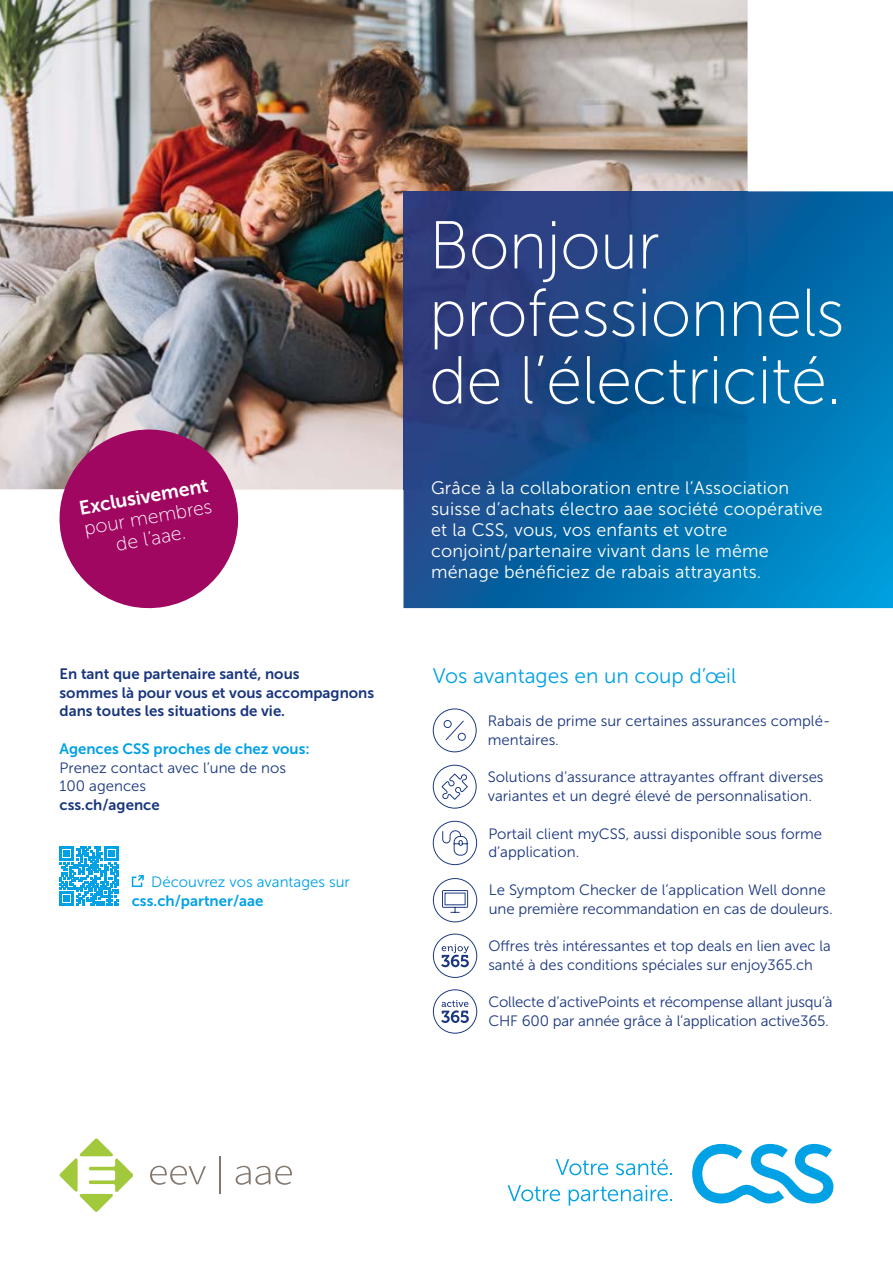
<style>
.page{position:relative;width:893px;height:1263px;background:#fff}
.page>*{position:absolute;margin:0;border:0;box-sizing:border-box;transform-origin:0 0}
.t1{font:67.5px/67.5px "Museo Sans 100";letter-spacing:-.01em;color:#fff}
.t2{font:21px "Museo Sans 300";color:#00a1e5}
.t3{font:19.5px/21px "Museo Sans 100";color:#fff;text-align:center}
.t4{font:19.5px "Museo Sans 700";color:#fff}
.t5{font:18px/21px "Museo Sans 300";letter-spacing:.01em;color:#fff}
.t6{font:15px/18.8px "Museo Sans 300";color:#19367e}
.t7{font:15px/18.8px "Museo Sans 700";color:#19367e}
.t8{font:15px "Museo Sans 700";color:#00a1e5}
.t9{font:15px "Museo Sans 300";color:#00a1e5}
</style>
<div class="page">
<svg style="left:556px;top:1159px;width:52px;height:16px"></svg>
<svg style="left:616px;top:1159px;width:56px;height:16px"></svg>
<svg style="left:508px;top:1185px;width:52px;height:16px"></svg>
<svg style="left:569px;top:1185px;width:103px;height:21px"></svg>
<svg style="left:692px;top:1144px;width:141px;height:59px"></svg>
<img style="left:0;top:0;width:747px;height:489px">
<svg style="left:52px;top:422px;width:193px;height:187px;background:#af4482"></svg>
<svg style="left:403px;top:191px;width:490px;height:417px;background:#0470af"></svg>
<img style="left:403px;top:191px;width:344px;height:298px">
<svg style="left:132px;top:875px;width:12px;height:12px"></svg>
<svg style="left:433px;top:708px;width:44px;height:44px"></svg>
<svg style="left:433px;top:765px;width:44px;height:44px"></svg>
<svg style="left:433px;top:821px;width:44px;height:44px"></svg>
<svg style="left:433px;top:878px;width:44px;height:44px"></svg>
<svg style="left:433px;top:933px;width:44px;height:45px"></svg>
<svg style="left:433px;top:989px;width:44px;height:45px"></svg>
<svg style="left:60px;top:846px;width:59px;height:60px"></svg>
<svg style="left:60px;top:1138px;width:73px;height:74px"></svg>
<svg style="left:150px;top:1166px;width:56px;height:19px"></svg>
<hr style="left:219px;top:1156px;width:1px;height:38px;background:#82776d">
<svg style="left:236px;top:1166px;width:56px;height:19px"></svg>
<h3 class="t4" style="left:77px;top:497px;width:132px;rotate:-10deg">Exclusivement</h3>
<h3 class="t3" style="left:82px;top:518px;width:131px;rotate:-10deg">pour membres de l‘aae.</h3>
<p class="t7" style="left:60px;top:664px;width:316px">En tant que partenaire santé, nous<br>sommes là pour vous et vous accompagnons dans toutes les situations de vie.</p>
<p class="t8" style="left:60px;top:740px;width:252px">Agences CSS proches de chez vous:</p>
<p class="t6" style="left:60px;top:758px;width:228px">Prenez contact avec l’une de nos<br>100 agences</p>
<p class="t7" style="left:60px;top:795px;width:102px">css.ch/agence</p>
<p class="t9" style="left:151px;top:874px;width:200px">Découvrez vos avantages sur</p>
<p class="t8" style="left:132px;top:892px;width:133px">css.ch/partner/aae</p>
<h1 class="t1" style="left:429px;top:212px;width:417px">Bonjour professionnels de l’électricité.</h1>
<p class="t5" style="left:431px;top:478px;width:393px">Grâce à la collaboration entre l’Association suisse d’achats électro aae société coopérative et la CSS, vous, vos enfants et votre conjoint/partenaire vivant dans le même ménage bénéficiez de rabais attrayants.</p>
<h2 class="t2" style="left:433px;top:665px;width:305px">Vos avantages en un coup d’œil</h2>
<p class="t6" style="left:488px;top:712px;width:344px">Rabais de prime sur certaines assurances complé&shy;mentaires.</p>
<p class="t6" style="left:488px;top:768px;width:337px">Solutions d’assurance attrayantes offrant diverses variantes et un degré élevé de personnalisation.</p>
<p class="t6" style="left:488px;top:824px;width:335px">Portail client myCSS, aussi disponible sous forme d’application.</p>
<p class="t6" style="left:489px;top:880px;width:345px">Le Symptom Checker de l’application Well donne une première recommandation en cas de douleurs.</p>
<p class="t6" style="left:488px;top:937px;width:344px">Offres très intéressantes et top deals en lien avec la santé à des conditions spéciales sur enjoy365.ch</p>
<p class="t6" style="left:488px;top:993px;width:346px">Collecte d’activePoints et récompense allant jusqu’à<br>CHF 600 par année grâce à l’application active365.</p>
</div>
